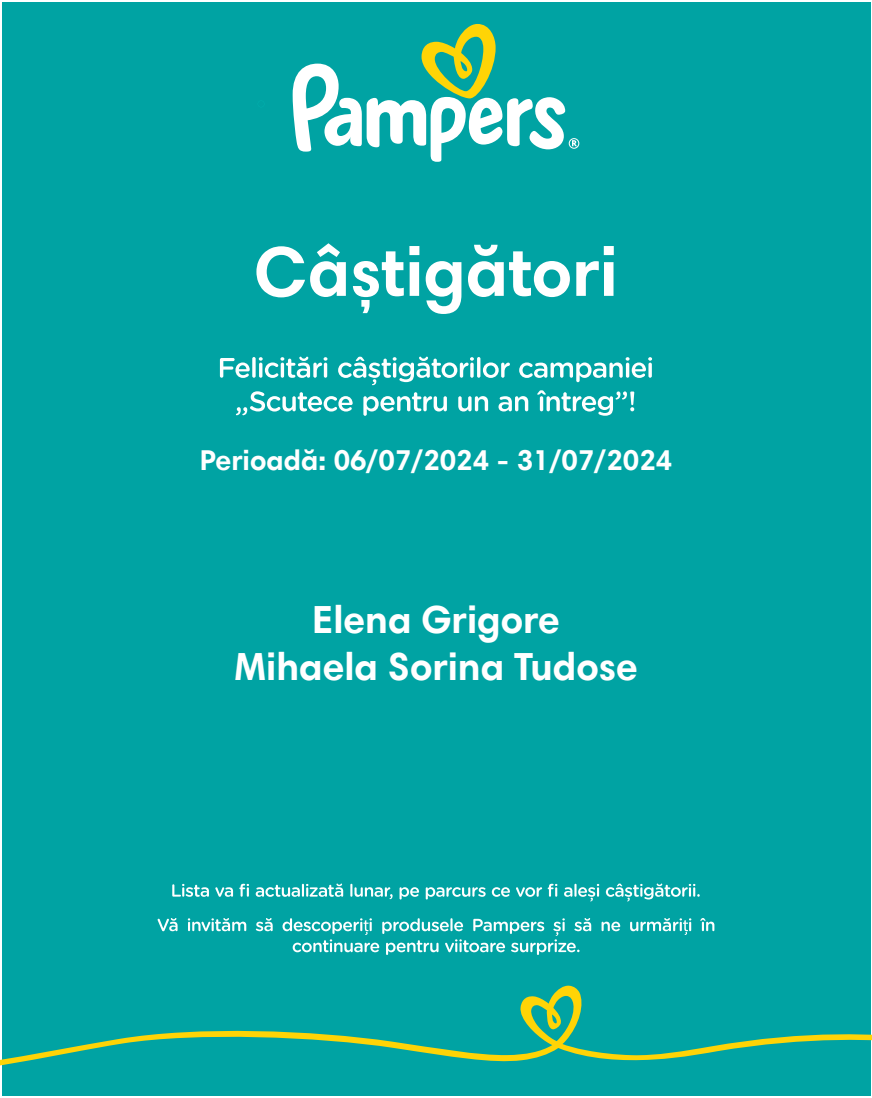
<style>
.page{position:relative;width:872px;height:1098px;background:#fff}
.page>*{position:absolute;margin:0;border:0;box-sizing:border-box;transform-origin:0 0}
.t1{font:700 70.38px "Harmonia Sans Pro";color:#fff}
.t2{font:700 39.2px/47px "Harmonia Sans Pro";color:#fff;text-align:center}
.t3{font:700 28.7px "Harmonia Sans Pro";color:#fff}
</style>
<div class="page">
<div style="left:2px;top:2px;width:868px;height:1093px;background:#00a3a3"></div>
<img style="left:220px;top:357px;width:432px;height:21px">
<img style="left:171px;top:918px;width:535px;height:13px">
<img style="left:239px;top:883px;width:456px;height:14px">
<svg style="left:293px;top:24px;width:286px;height:138px"></svg>
<svg style="left:0;top:985px;width:872px;height:98px"></svg>
<h1 class="t1" style="left:254px;top:227px;width:365px">Câștigători</h1>
<p class="t3" style="left:200px;top:442px;width:474px">Perioadă: 06/07/2024 - 31/07/2024</p>
<p class="t2" style="left:234px;top:595px;width:405px">Elena Grigore<br>Mihaela Sorina Tudose</p>
</div>
